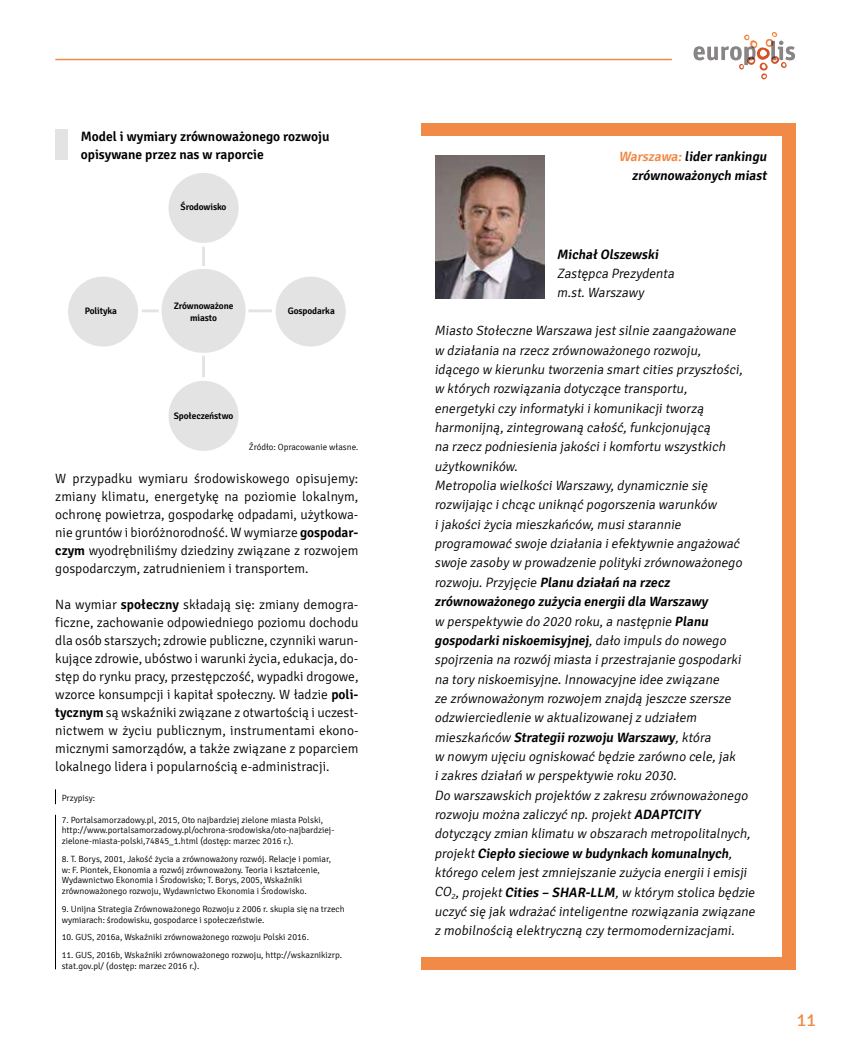
<style>
.page{position:relative;width:851px;height:1063px;background:#fff}
.page>*{position:absolute;margin:0;border:0;box-sizing:border-box;transform-origin:0 0}
.t1{font:18px "Signika";color:#f18a47}
.t2{font:italic 300 13.5px/19.4px "Signika";color:#000}
.t3{font:300 13.5px/18px "Signika";color:#000;text-align:justify}
.t4{font:600 13.5px/18px "Signika";color:#000}
.t5{font:italic 600 13.5px/18.8px "Signika";color:#000;text-align:right}
.t6{font:600 9.3px/12.5px "Signika";letter-spacing:-.01em;color:#000;text-align:center}
.t7{font:300 9px/10.8px "Signika";color:#000}
.s1{font-weight:600}
.s2{color:#f18a47}
</style>
<div class="page">
<svg style="left:693px;top:32px;width:102px;height:47px"></svg>
<hr style="left:55px;top:59px;width:616px;height:1px;background:#f18a47">
<svg style="left:55px;top:789px;width:1px;height:15px"></svg>
<hr style="left:55px;top:815px;width:1px;height:154px;background:#000">
<div style="left:55px;top:130px;width:13px;height:30px;background:#e3e3e3"></div>
<hr style="left:202px;top:207px;width:3px;height:175px;background:#e3e3e3">
<hr style="left:117px;top:309px;width:171px;height:3px;background:#e3e3e3">
<div style="left:160px;top:267px;width:87px;height:87px;background:#e3e3e3;border-radius:50%"></div>
<div style="left:159px;top:266px;width:89px;height:90px;border:3px solid #fff;border-radius:50%"></div>
<div style="left:66px;top:275px;width:74px;height:74px;background:#e3e3e3;border-radius:50%"></div>
<div style="left:64px;top:273px;width:78px;height:77px;border:4px solid #fff;border-radius:50%"></div>
<div style="left:274px;top:275px;width:73px;height:74px;background:#e3e3e3;border-radius:50%"></div>
<div style="left:272px;top:273px;width:77px;height:77px;border:4px solid #fff;border-radius:50%"></div>
<div style="left:167px;top:171px;width:73px;height:74px;background:#e3e3e3;border-radius:50%"></div>
<div style="left:165px;top:169px;width:77px;height:78px;border:4px solid #fff;border-radius:50%"></div>
<div style="left:167px;top:379px;width:73px;height:74px;background:#e3e3e3;border-radius:50%"></div>
<div style="left:165px;top:377px;width:77px;height:78px;border:4px solid #fff;border-radius:50%"></div>
<div style="left:421px;top:123px;width:374px;height:846px;background:#f18a47"></div>
<div style="left:407px;top:136px;width:374px;height:821px;background:#fff"></div>
<img style="left:436px;top:156px;width:108px;height:142px">
<p class="t4" style="left:81px;top:128px;width:250px">Model i wymiary zrównoważonego rozwoju opisywane przez nas w raporcie</p>
<p class="t6" style="left:181px;top:201px;width:47px">Środowisko</p>
<p class="t6" style="left:174px;top:300px;width:61px">Zrównoważone miasto</p>
<p class="t6" style="left:85px;top:305px;width:34px">Polityka</p>
<p class="t6" style="left:288px;top:305px;width:48px">Gospodarka</p>
<p class="t6" style="left:174px;top:410px;width:61px">Społeczeństwo</p>
<p class="t7" style="left:249px;top:442px;width:111px">Źródło: Opracowanie własne.</p>
<p class="t3" style="left:55px;top:470px;width:304px">W przypadku wymiaru środowiskowego opisujemy: zmiany klimatu, energetykę na poziomie lokalnym, ochronę powietrza, gospodarkę odpadami, użytkowa&shy;nie gruntów i bioróżnorodność. W wymiarze <span class="s1">gospodar&shy;czym</span> wyodrębniliśmy dziedziny związane z rozwojem gospodarczym, zatrudnieniem i transportem.</p>
<p class="t3" style="left:55px;top:596px;width:305px">Na wymiar <span class="s1">społeczny</span> składają się: zmiany demogra&shy;ficzne, zachowanie odpowiedniego poziomu dochodu dla osób starszych; zdrowie publiczne, czynniki warun&shy;kujące zdrowie, ubóstwo i warunki życia, edukacja, do&shy;stęp do rynku pracy, przestępczość, wypadki drogowe, wzorce konsumpcji i kapitał społeczny. W ładzie <span class="s1">poli&shy;tycznym</span> są wskaźniki związane z otwartością i uczest&shy;nictwem w życiu publicznym, instrumentami ekono&shy;micznymi samorządów, a także związane z poparciem lokalnego lidera i popularnością e-administracji.</p>
<p class="t7" style="left:62px;top:793px;width:35px">Przypisy:</p>
<p class="t7" style="left:62px;top:814px;width:274px">7. Portalsamorzadowy.pl, 2015, Oto najbardziej zielone miasta Polski, http://www.portalsamorzadowy.pl/ochrona-srodowiska/oto-najbardziej&shy;zielone-miasta-polski,74845_1.html (dostęp: marzec 2016 r.).</p>
<p class="t7" style="left:62px;top:854px;width:271px">8. T. Borys, 2001, Jakość życia a zrównoważony rozwój. Relacje i pomiar, w: F. Piontek, Ekonomia a rozwój zrównoważony. Teoria i kształcenie, Wydawnictwo Ekonomia i Środowisko; T. Borys, 2005, Wskaźniki zrównoważonego rozwoju, Wydawnictwo Ekonomia i Środowisko.</p>
<p class="t7" style="left:62px;top:904px;width:284px">9. Unijna Strategia Zrównoważonego Rozwoju z 2006 r. skupia się na trzech wymiarach: środowisku, gospodarce i społeczeństwie.</p>
<p class="t7" style="left:62px;top:932px;width:249px">10. GUS, 2016a, Wskaźniki zrównoważonego rozwoju Polski 2016.</p>
<p class="t7" style="left:62px;top:950px;width:282px">11. GUS, 2016b, Wskaźniki zrównoważonego rozwoju, http://wskaznikizrp. stat.gov.pl/ (dostęp: marzec 2016 r.).</p>
<p class="t5" style="left:618px;top:147px;width:152px"><span class="s2">Warszawa:</span>lider rankingu zrównoważonych miast</p>
<p class="t5" style="left:556px;top:245px;width:105px">MichałOlszewski</p>
<p class="t2" style="left:556px;top:264px;width:121px">Zastępca Prezydenta m.st.Warszawy</p>
<p class="t2" style="left:434px;top:321px;width:324px">Miasto Stołeczne Warszawa jest silnie zaangażowane<br>w działania na rzecz zrównoważonego rozwoju,<br>idącego w kierunku tworzenia smart cities przyszłości, w których rozwiązania dotyczące transportu, energetykiczy informatykiikomunikacjitworzą harmonijną,zintegrowaną całość,funkcjonującą<br>na rzecz podniesienia jakościikomfortu wszystkich użytkowników.<br>Metropolia wielkościWarszawy,dynamicznie się rozwijając ichcąc uniknąć pogorszenia warunków ijakościżycia mieszkańców,musistarannie programować swoje działania iefektywnie angażować swoje zasoby w prowadzenie politykizrównoważonego rozwoju.Przyjęcie <span class="s1">Planu działań na rzecz zrównoważonego zużycia energiidla Warszawy<br></span>w perspektywie do 2020 roku,a następnie <span class="s1">Planu gospodarkiniskoemisyjnej</span>,dało impuls do nowego spojrzenia na rozwójmiasta iprzestrajanie gospodarki na tory niskoemisyjne.Innowacyjne idee związane<br>ze zrównoważonym rozwojem znajdą jeszcze szersze odzwierciedlenie w aktualizowanejz udziałem mieszkańców <span class="s1">Strategiirozwoju Warszawy</span>,która<br>w nowym ujęciu ogniskować będzie zarówno cele,jak izakres działań w perspektywie roku 2030.<br>Do warszawskich projektów z zakresu zrównoważonego rozwoju można zaliczyć np.projekt <span class="s1">ADAPTCITY </span>dotyczący zmian klimatu w obszarach metropolitalnych, projekt <span class="s1">Ciepło sieciowe w budynkach komunalnych</span>, którego celem jest zmniejszanie zużycia energiiiemisji CO<sub>2</sub>,projekt <span class="s1">Cities – SHAR-LLM</span>,w który m stolica będzie uczyć się jak wdrażać inteligentne rozwiązania związane z mobilnością elektryczną czy termomodernizacjami.</p>
<h1 class="t1" style="left:796px;top:1010px;width:21px">11</h1>
</div>
